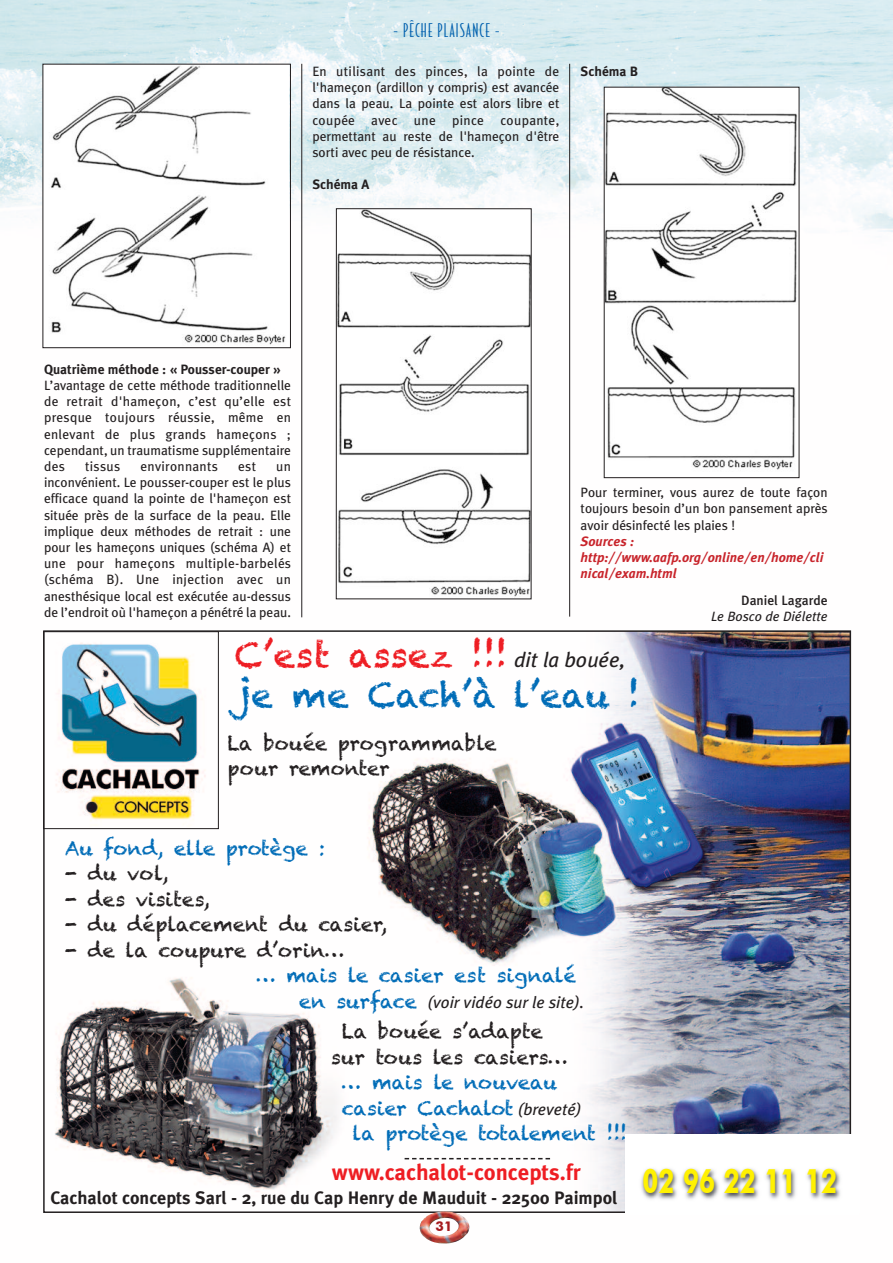
<style>
.page{position:relative;width:893px;height:1263px;background:#fff}
.page>*{position:absolute;margin:0;border:0;box-sizing:border-box;transform-origin:0 0}
.t1{font:34.5px/40.5px "Chalkduster";color:#006cb7}
.t2{font:700 22.5px "Meta Plus";color:#ee1d23}
.t3{font:19.5px/25.5px "Chalkduster";color:#231f20}
.t4{font:19.5px "Chalkduster";color:#006cb7}
.t5{font:19.5px "Chalkduster";letter-spacing:-.02em;color:#006cb7}
.t6{font:700 18px "Meta Plus";color:#231f20}
.t7{font:18px "Bodega Sans";letter-spacing:.07em;color:#0160ae}
.t8{font:italic 16.5px "Meta Plus";color:#231f20}
.t9{font:13.5px/16.2px "Meta Plus";color:#231f20;text-align:justify}
.t10{font:italic 700 13.5px/16.2px "Meta Plus";color:#c8242b}
.t11{font:700 13.5px "Meta Plus";color:#231f20}
.t12{font:italic 13.5px "Meta Plus";color:#231f20}
.t13{font:500 13.5px "Meta Plus";color:#231f20}
.t14{font:13.5px "Meta Plus";letter-spacing:.02em;color:#231f20}
.t15{font:700 13.5px "Futura BT";color:#a61c1f}
.s1{color:#ee1d23}
.s2{font-family:"Meta Plus";font-style:italic;font-size:21px;color:#231f20}
.s3{font-family:"Chalkduster";font-style:normal;font-size:19.5px;color:#006cb7}
.s4{font-family:"Meta Plus";font-style:italic;font-size:16.5px;color:#231f20}
</style>
<div class="page">
<img style="left:0;top:0;width:893px;height:1134px">
<img style="left:46px;top:633px;width:802px;height:577px">
<div style="left:43px;top:631px;width:176px;height:198px;border:1px solid #231f20"></div>
<svg style="left:405px;top:1158px;width:145px;height:1px"></svg>
<img style="left:626px;top:1134px;width:222px;height:76px">
<hr style="left:569px;top:64px;width:1px;height:553px;background:#231f20">
<hr style="left:301px;top:64px;width:1px;height:553px;background:#231f20">
<img style="left:45px;top:66px;width:244px;height:280px">
<div style="left:43px;top:64px;width:248px;height:284px;border:1px solid #231f20"></div>
<img style="left:606px;top:89px;width:191px;height:387px">
<img style="left:338px;top:210px;width:192px;height:387px">
<div style="left:336px;top:208px;width:196px;height:391px;border:1px solid #231f20"></div>
<img style="left:419px;top:1211px;width:51px;height:33px">
<h3 class="t7" style="left:393px;top:20px;width:108px">- PÊCHE PLAISANCE -</h3>
<p class="t9" style="left:312px;top:63px;width:249px">En utilisant des pinces, la pointe de l'hameçon (ardillon y compris) est avancée dans la peau. La pointe est alors libre et coupée avec une pince coupante, permettant au reste de l'hameçon d'être sorti avec peu de résistance.</p>
<p class="t11" style="left:312px;top:177px;width:59px">Schéma A</p>
<p class="t11" style="left:581px;top:63px;width:59px">Schéma B</p>
<p class="t11" style="left:44px;top:361px;width:238px">Quatrième méthode : « Pousser-couper »</p>
<p class="t9" style="left:44px;top:377px;width:249px">L’avantage de cette méthode traditionnelle de retrait d'hameçon, c’est qu’elle est presque toujours réussie, même en enlevant de plus grands hameçons ; cependant, un traumatisme supplémentaire des</p>
<p class="t9" style="left:85px;top:458px;width:37px">tissus</p>
<p class="t14" style="left:140px;top:458px;width:79px">environnants</p>
<p class="t9" style="left:238px;top:458px;width:20px">est</p>
<p class="t9" style="left:44px;top:458px;width:249px;text-indent:232px">un inconvénient. Le pousser-couper est le plus efficace quand la pointe de l'hameçon est située près de la surface de la peau. Elle implique deux méthodes de retrait : une pour les hameçons uniques (schéma A) et une pour hameçons multiple-barbelés (schéma B). Une injection avec un anesthésique local est exécutée au-dessus de l’endroit où l'hameçon a pénétré la peau.</p>
<p class="t9" style="left:581px;top:484px;width:249px">Pour terminer, vous aurez de toute façon toujours besoin d’un bon pansement après avoir désinfecté les plaies !</p>
<p class="t10" style="left:581px;top:533px;width:245px">Sources : http://www.aafp.org/online/en/home/cli nical/exam.html</p>
<p class="t13" style="left:741px;top:593px;width:88px">Daniel Lagarde</p>
<p class="t12" style="left:711px;top:609px;width:118px">Le Bosco de Diélette</p>
<h1 class="t1" style="left:235px;top:634px;width:407px"><span class="s1">C’est assez !!!</span> <span class="s2">dit la bouée, </span>je me Cach’à l’eau !</h1>
<h3 class="t3" style="left:227px;top:730px;width:271px">La bouée programmable pour remonter</h3>
<h3 class="t4" style="left:65px;top:835px;width:261px">Au fond, elle protège :</h3>
<h3 class="t3" style="left:65px;top:860px;width:105px">- du vol,</h3>
<h3 class="t3" style="left:65px;top:886px;width:146px">- des visites,</h3>
<h3 class="t3" style="left:65px;top:911px;width:323px">- du déplacement du casier,</h3>
<h3 class="t3" style="left:65px;top:937px;width:281px">- de la coupure d’orin…</h3>
<h3 class="t4" style="left:256px;top:963px;width:321px">… mais le casier est signalé</h3>
<p class="t8" style="left:299px;top:992px;width:286px"><span class="s3">en surface</span> (voir vidéo sur le site).</p>
<h3 class="t3" style="left:331px;top:1019px;width:238px;text-indent:11px">La bouée s’adapte sur tous les casiers…</h3>
<h3 class="t4" style="left:342px;top:1070px;width:217px">… mais le nouveau</h3>
<h3 class="t4" style="left:342px;top:1096px;width:241px">casier Cachalot <span class="s4">(breveté)</span></h3>
<h3 class="t5" style="left:353px;top:1121px;width:276px">la protège totalement !!!</h3>
<h2 class="t2" style="left:332px;top:1159px;width:250px">www.cachalot-concepts.fr</h2>
<h3 class="t6" style="left:50px;top:1187px;width:788px">Cachalot concepts Sarl - 2, rue du Cap Henry de Mauduit - 22500 Paimpol <sup>02</sup> <sup>96</sup> <sup>22</sup> <sup>11</sup> <sup>12</sup></h3>
<p class="t15" style="left:436px;top:1218px;width:18px">31</p>
</div>
